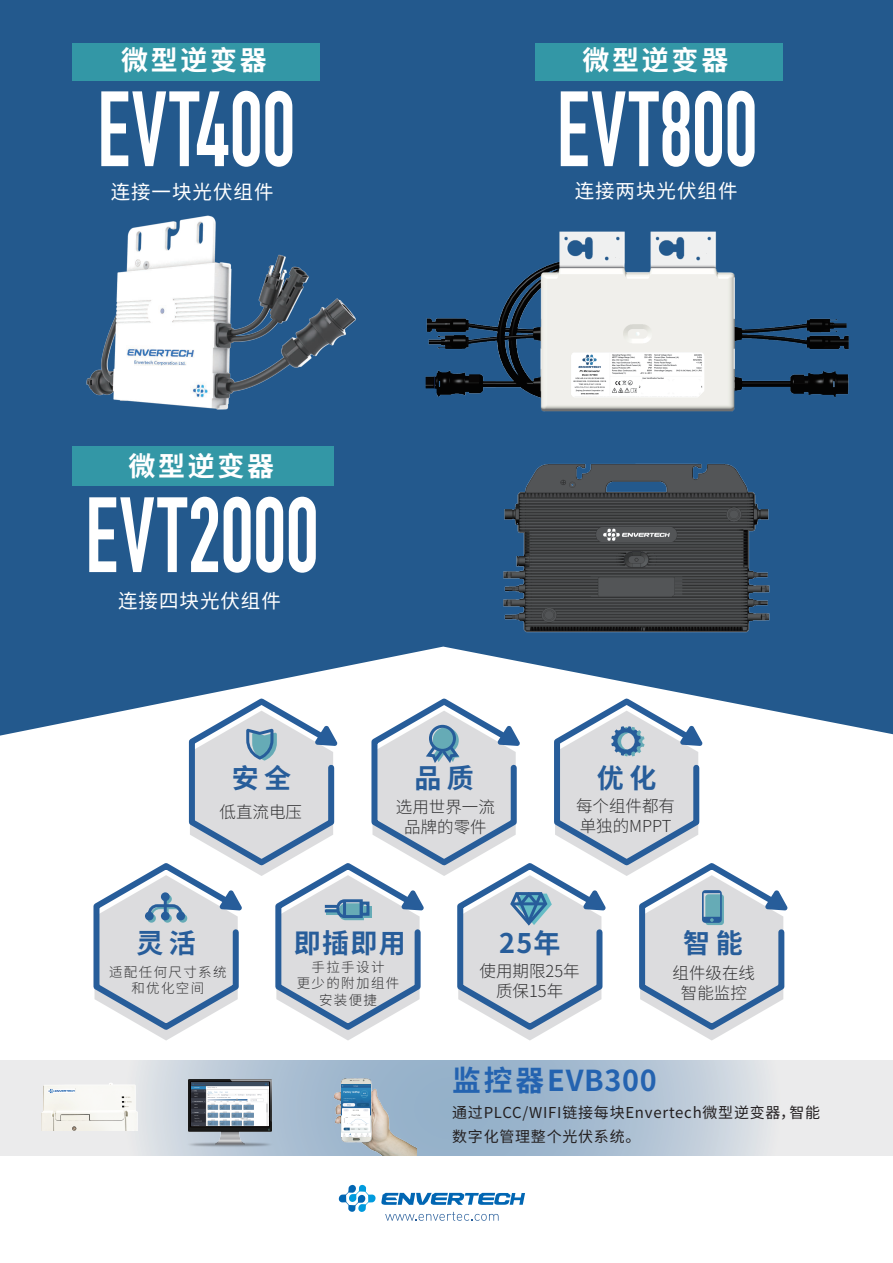
<style>
.page{position:relative;width:893px;height:1263px;background:#fff}
.page>*{position:absolute;margin:0;border:0;box-sizing:border-box;transform-origin:0 0}
.t1{font:700 105px "DIN Condensed";letter-spacing:.01em;color:#fff;scale:.85 1}
.t2{font:700 28.8px "Source Han Sans CN";letter-spacing:.025em;color:#2463b0}
.t3{font:700 27px "Source Han Sans CN";letter-spacing:.125em;color:#275d9a}
.t4{font:700 27px "Source Han Sans CN";letter-spacing:.1em;color:#fff}
.t5{font:19.5px "Source Han Sans CN";letter-spacing:.05em;color:#fff}
.t6{font:300 16.5px/19.8px "Source Han Sans CN";color:#333334;text-align:center}
.t7{font:15px/24px "Source Han Sans CN";letter-spacing:.05em;color:#231f20}
.t8{font:300 13.5px/16.2px "Source Han Sans CN";letter-spacing:.1em;color:#333334;text-align:center}
</style>
<div class="page">
<div style="left:0;top:0;width:893px;height:736px;background:#23598d"></div>
<div style="left:72px;top:43px;width:248px;height:38px;background:#3397a6"></div>
<svg style="left:339px;top:1184px;width:186px;height:37px"></svg>
<div style="left:535px;top:43px;width:248px;height:38px;background:#3397a6"></div>
<svg style="left:0;top:1060px;width:893px;height:95px"></svg>
<img style="left:185px;top:1079px;width:90px;height:68px">
<img style="left:192px;top:1083px;width:76px;height:43px">
<img style="left:292px;top:1073px;width:124px;height:82px">
<img style="left:342px;top:1085px;width:28px;height:51px">
<img style="left:35px;top:1081px;width:105px;height:50px">
<img style="left:1px;top:137px;width:539px;height:360px">
<svg style="left:90px;top:695px;width:698px;height:345px"></svg>
<img style="left:426px;top:232px;width:423px;height:166px">
<img style="left:571px;top:352px;width:133px;height:45px">
<img style="left:423px;top:398px;width:429px;height:303px">
<h3 class="t4" style="left:121px;top:45px;width:147px">微型逆变器</h3>
<h3 class="t4" style="left:582px;top:45px;width:147px">微型逆变器</h3>
<h1 class="t1" style="left:97px;top:68px;width:235px">EVT400</h1>
<h1 class="t1" style="left:556px;top:68px;width:238px">EVT800</h1>
<p class="t5" style="left:111px;top:180px;width:164px">连接一块光伏组件</p>
<h3 class="t4" style="left:128px;top:451px;width:147px">微型逆变器</h3>
<h1 class="t1" style="left:85px;top:474px;width:277px">EVT2000</h1>
<p class="t5" style="left:118px;top:590px;width:164px">连接四块光伏组件</p>
<p class="t5" style="left:575px;top:180px;width:164px">连接两块光伏组件</p>
<h3 class="t3" style="left:232px;top:763px;width:61px">安全</h3>
<h3 class="t3" style="left:597px;top:763px;width:61px">优化</h3>
<h3 class="t3" style="left:414px;top:763px;width:61px">品质</h3>
<p class="t6" style="left:219px;top:802px;width:84px">低直流电压</p>
<p class="t6" style="left:396px;top:798px;width:100px">选用世界一流品牌的零件</p>
<p class="t6" style="left:576px;top:796px;width:100px;text-align:left">每个组件都有单独的MPPT</p>
<h3 class="t3" style="left:136px;top:928px;width:61px">灵活</h3>
<h3 class="t3" style="left:294px;top:927px;width:114px">即插即用</h3>
<h3 class="t3" style="left:683px;top:928px;width:61px">智能</h3>
<h3 class="t3" style="left:499px;top:928px;width:63px">25年</h3>
<p class="t8" style="left:109px;top:964px;width:119px">适配任何尺寸系统和优化空间</p>
<p class="t8" style="left:297px;top:959px;width:104px">手拉手设计<br>更少的附加组件安装便捷</p>
<p class="t6" style="left:480px;top:961px;width:102px">使用期限25年质保15年</p>
<p class="t6" style="left:673px;top:963px;width:84px">组件级在线智能监控</p>
<h2 class="t2" style="left:452px;top:1064px;width:206px">监控器EVB300</h2>
<p class="t7" style="left:452px;top:1101px;width:370px">通过PLCC/WIFI链接每块Envertech微型逆变器，智能数字化管理整个光伏系统。</p>
</div>
